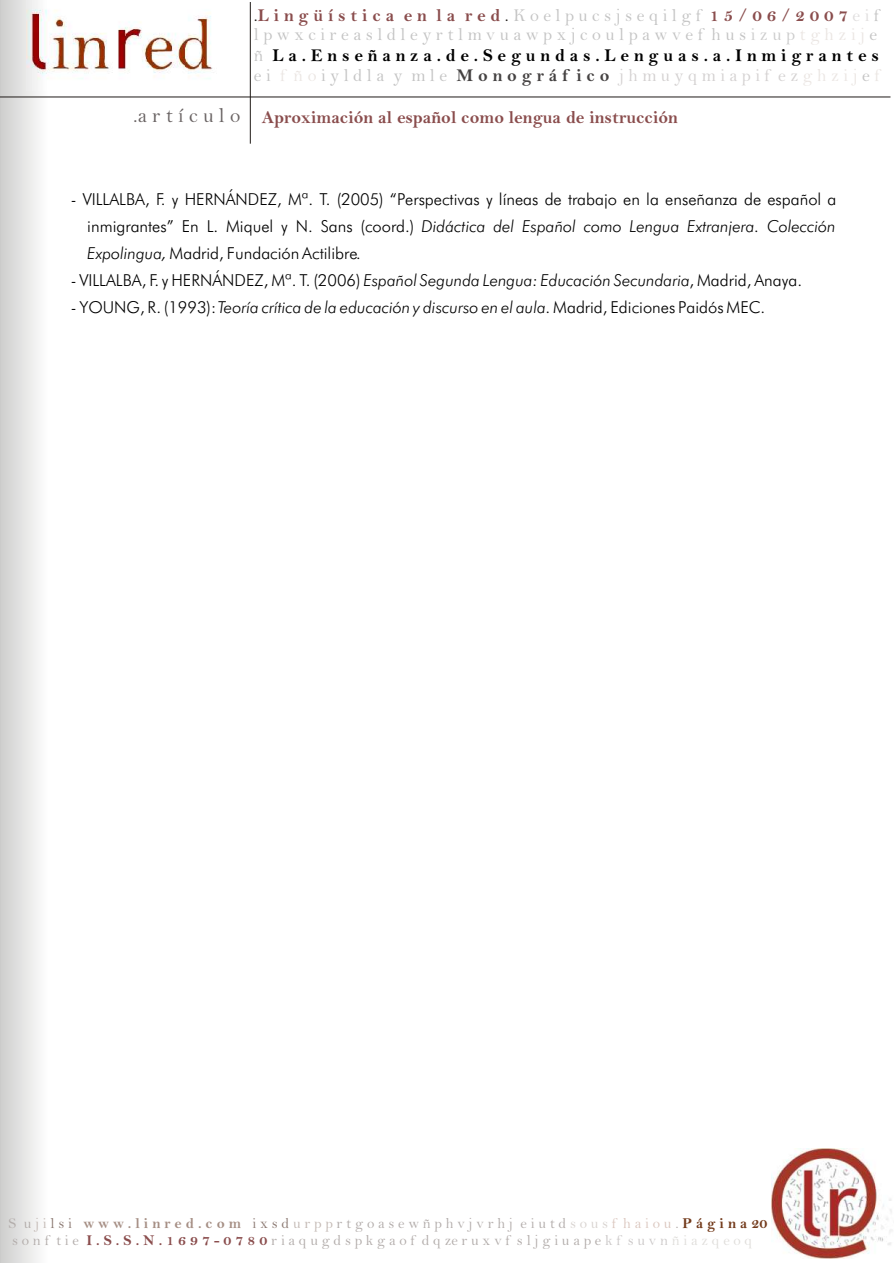
<style>
.page{position:relative;width:894px;height:1263px;background:#fff}
.page>*{position:absolute;margin:0;border:0;box-sizing:border-box;transform-origin:0 0}
.t1{font:21px "Bell";color:#696363}
.t2{font:700 18px "Bell";color:#8a4d4d}
.t3{font:18px/20.2px "Bell";color:#c4c4c4}
.t4{font:700 18px "Bell";color:#000}
.t5{font:18px "Bell";color:#d4d1d1}
.t6{font:16.5px/27px "Futura Lt BT";color:#000;text-align:justify}
.t7{font:15px "Bell";letter-spacing:.25em;color:#b3adab}
.s1{font-weight:400;color:#1f1a17}
.s2{font-weight:400;color:#c4c4c4}
.s3{font-weight:400;color:#e0dede}
.s4{color:#1f1a17}
.s5{color:#ccc}
.s6{color:#ebe6e3}
.s7{font-weight:700;color:#454242}
.s8{font-style:italic}
.s9{color:#c4bab5}
.s10{color:#8c7a73}
.s11{font-weight:700;color:#a68f85}
.s12{color:#d9d4d1}
.s13{color:#dbc7bf}
.s14{font-weight:700;color:#733b1c}
.s15{font-weight:700;color:#8a4d4d}
.s16{color:#ccc9c9}
.s17{color:#e0dedb}
</style>
<div class="page">
<div style="left:0;top:0;width:47px;height:1263px;background:linear-gradient(to right,#cececd,#fdfdfd)"></div>
<img style="left:26px;top:0;width:187px;height:90px">
<hr style="left:0;top:97px;width:891px;height:1px;background:#1f1a17">
<hr style="left:250px;top:2px;width:1px;height:142px;background:#1f1a17">
<img style="left:772px;top:1149px;width:121px;height:109px">
<p class="t1" style="left:133px;top:108px;width:109px">.a r t í c u l o</p>
<p class="t2" style="left:254px;top:9px;width:627px"><span class="s1">.</span>L i n g ü í s t i c a e n l a r e d <span class="s2">K o e l p u c s j s e q i l g f</span> 1 5 / 0 6 / 2 0 0 7 <span class="s3">e i</span><span class="s2">f</span></p>
<p class="t3" style="left:254px;top:7px;width:625px;text-indent:251px"><span class="s4">.<br></span>l p w x c i r e a s l d l e y r t l m v u a w p x j c o u l p a w v e f h u s <span class="s5">i z u p</span> <span class="s6">t g h z i j</span> e ñ<br>e i</p>
<p class="t4" style="left:272px;top:49px;width:608px">L a . E n s e ñ a n z a . d e . S e g u n d a s . L e n g u a s . a . I n m i g r a n t e s</p>
<p class="t5" style="left:457px;top:69px;width:424px"><span class="s7">M o n o g r á f i c o</span> j hm u y q m i a p i f e z<span class="s6">g h z i j f</span></p>
<p class="t3" style="left:280px;top:67px;width:169px"><span class="s6">f ñ o</span>i y l d l a y m l e</p>
<p class="t3" style="left:862px;top:67px;width:9px">e</p>
<p class="t2" style="left:262px;top:111px;width:418px">Aproximación al español como lengua de instrucción</p>
<p class="t6" style="left:87px;top:187px;width:751px;text-indent:-17px">- VILLALBA, F. y HERNÁNDEZ, Mª. T. (2005) “Perspectivas y líneas de trabajo en la enseñanza de español a inmigrantes” En L. Miquel y N. Sans (coord.) <span class="s8">Didáctica del Español como Lengua Extranjera. Colección Expolingua,</span> Madrid, Fundación Actilibre<span class="s8">.</span></p>
<p class="t6" style="left:71px;top:268px;width:733px">- VILLALBA, F. y HERNÁNDEZ, Mª. T. (2006) <span class="s8">Español Segunda Lengua: Educación Secundaria</span>, Madrid, Anaya.</p>
<p class="t6" style="left:71px;top:295px;width:696px">- YOUNG, R. (1993): <span class="s8">Teoría crítica de la educación y discurso en el aula</span>. Madrid, Ediciones Paidós MEC.</p>
<p class="t7" style="left:8px;top:1218px;width:760px">S u<span class="s9">j i</span> <span class="s10">l s i</span> <span class="s11">w w w . l i n r e d . c o m</span> <span class="s10">i x s d</span><span class="s9">u r p p</span>r t g o a s e w ñ p h v j v r h j e i u t d<span class="s12">s o u s</span> <span class="s13">f h a i o u</span> <span class="s14">P á g i n a 20</span></p>
<p class="t7" style="left:675px;top:1218px;width:5px">.</p>
<p class="t7" style="left:12px;top:1235px;width:68px">s o n f t i e</p>
<p class="t7" style="left:87px;top:1235px;width:667px"><span class="s15">I . S . S . N . 1 6 9 7 - 0 7 8 0</span>r i a q u g d s p k g a o f d q ze r u x v f s l j g i u a p e<span class="s16">k f s u v n</span> <span class="s17">ñ i a z q e o q</span></p>
</div>
